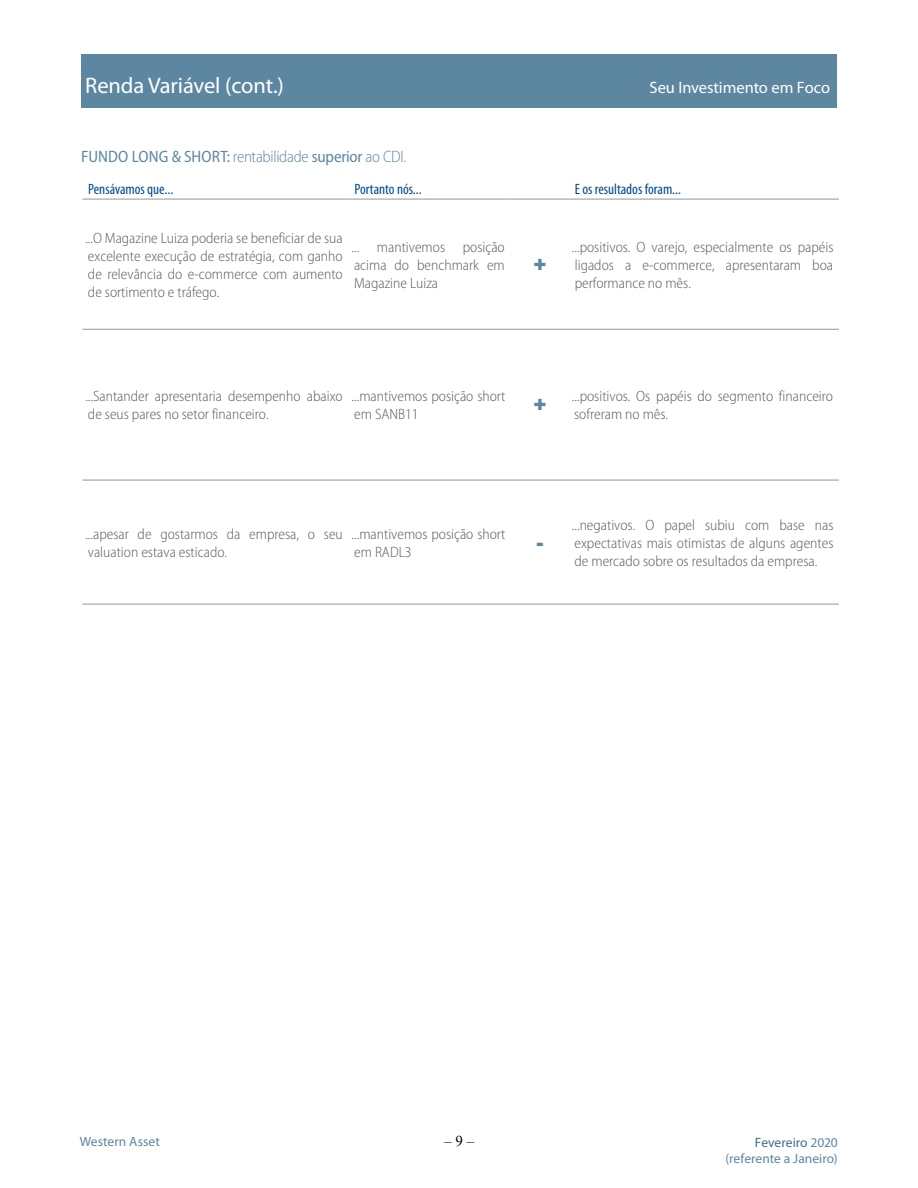
<style>
.page{position:relative;width:918px;height:1188px;background:#fff}
.page>*{position:absolute;margin:0;border:0;box-sizing:border-box;transform-origin:0 0}
.t1{font:22.5px "Myriad Pro";letter-spacing:-.005em;color:#fff}
.t2{font:900 21px "Arial";color:#5d87a1}
.t3{font:semi-condensed 16.5px "Myriad Pro";letter-spacing:-.005em;color:#5d87a1}
.t4{font:16.5px "Myriad Pro";letter-spacing:-.005em;color:#fff}
.t5{font:300 semi-condensed 15px/18px "Myriad Pro";color:#58595b}
.t6{font:condensed 15px "Myriad Pro";color:#004990}
.t7{font:15px "Times New Roman";color:#000}
.t8{font:13.5px/16.2px "Myriad Pro";color:#5d87a1;text-align:right}
.s1{font-weight:300}
.s2{color:#3b6e8f}
</style>
<div class="page">
<div style="left:81px;top:54px;width:756px;height:54px;background:#5d87a1"></div>
<svg style="left:82px;top:198px;width:756px;height:406px"></svg>
<hr style="left:82px;top:199px;width:267px;height:1px;background:#939598">
<hr style="left:349px;top:199px;width:162px;height:1px;background:#939598">
<hr style="left:511px;top:199px;width:58px;height:1px;background:#939598">
<hr style="left:569px;top:199px;width:270px;height:1px;background:#939598">
<hr style="left:349px;top:329px;width:162px;height:1px;background:#939598">
<hr style="left:569px;top:329px;width:270px;height:1px;background:#939598">
<hr style="left:349px;top:480px;width:162px;height:1px;background:#939598">
<hr style="left:82px;top:329px;width:267px;height:1px;background:#939598">
<hr style="left:82px;top:480px;width:267px;height:1px;background:#939598">
<hr style="left:82px;top:604px;width:267px;height:1px;background:#939598">
<hr style="left:349px;top:604px;width:162px;height:1px;background:#939598">
<hr style="left:569px;top:480px;width:270px;height:1px;background:#939598">
<hr style="left:569px;top:604px;width:270px;height:1px;background:#939598">
<hr style="left:511px;top:329px;width:58px;height:1px;background:#939598">
<hr style="left:511px;top:480px;width:58px;height:1px;background:#939598">
<hr style="left:511px;top:604px;width:58px;height:1px;background:#939598">
<h1 class="t1" style="left:85px;top:73px;width:200px">Renda Variável (cont.)</h1>
<p class="t3" style="left:81px;top:148px;width:327px">FUNDO LONG &amp; SHORT: <span class="s1">rentabilidade</span> superior <span class="s1">ao CDI.</span></p>
<p class="t4" style="left:650px;top:79px;width:182px">Seu Investimento em Foco</p>
<p class="t6" style="left:88px;top:181px;width:87px">Pensávamos que...</p>
<p class="t6" style="left:355px;top:181px;width:69px">Portanto nós...</p>
<p class="t6" style="left:575px;top:181px;width:108px">E os resultados foram...</p>
<p class="t5" style="left:85px;top:229px;width:259px;text-align:justify">...O Magazine Luiza poderia se beneficiar de sua excelente execução de estratégia, com ganho de relevância do e-commerce com aumento de sortimento e tráfego.</p>
<p class="t5" style="left:352px;top:238px;width:155px;text-align:justify">... mantivemos posição acima do benchmark em Magazine Luiza</p>
<p class="t5" style="left:572px;top:238px;width:263px;text-align:justify">...positivos. O varejo, especialmente os papéis ligados a e-commerce, apresentaram boa performance no mês.</p>
<h2 class="t2" style="left:533px;top:249px;width:15px">+</h2>
<p class="t5" style="left:85px;top:388px;width:259px">...Santander apresentaria desempenho abaixo de seus pares no setor financeiro.</p>
<p class="t5" style="left:352px;top:388px;width:155px">...mantivemos posição short em SANB11</p>
<h2 class="t2" style="left:533px;top:389px;width:15px">+</h2>
<p class="t5" style="left:572px;top:388px;width:263px">...positivos. Os papéis do segmento financeiro sofreram no mês.</p>
<p class="t5" style="left:85px;top:525px;width:259px">...apesar de gostarmos da empresa, o seu valuation estava esticado.</p>
<p class="t5" style="left:352px;top:525px;width:155px">...mantivemos posição short em RADL3</p>
<h2 class="t2" style="left:537px;top:527px;width:8px">-</h2>
<p class="t5" style="left:572px;top:516px;width:263px;text-align:justify">...negativos. O papel subiu com base nas expectativas mais otimistas de alguns agentes de mercado sobre os resultados da empresa.</p>
<p class="t7" style="left:444px;top:1131px;width:31px">– 9 –</p>
<p class="t8" style="left:80px;top:1134px;width:82px">Western Asset</p>
<p class="t8" style="left:726px;top:1135px;width:114px"><span class="s2">Fevereiro</span> 2020 (referente a Janeiro)</p>
</div>
